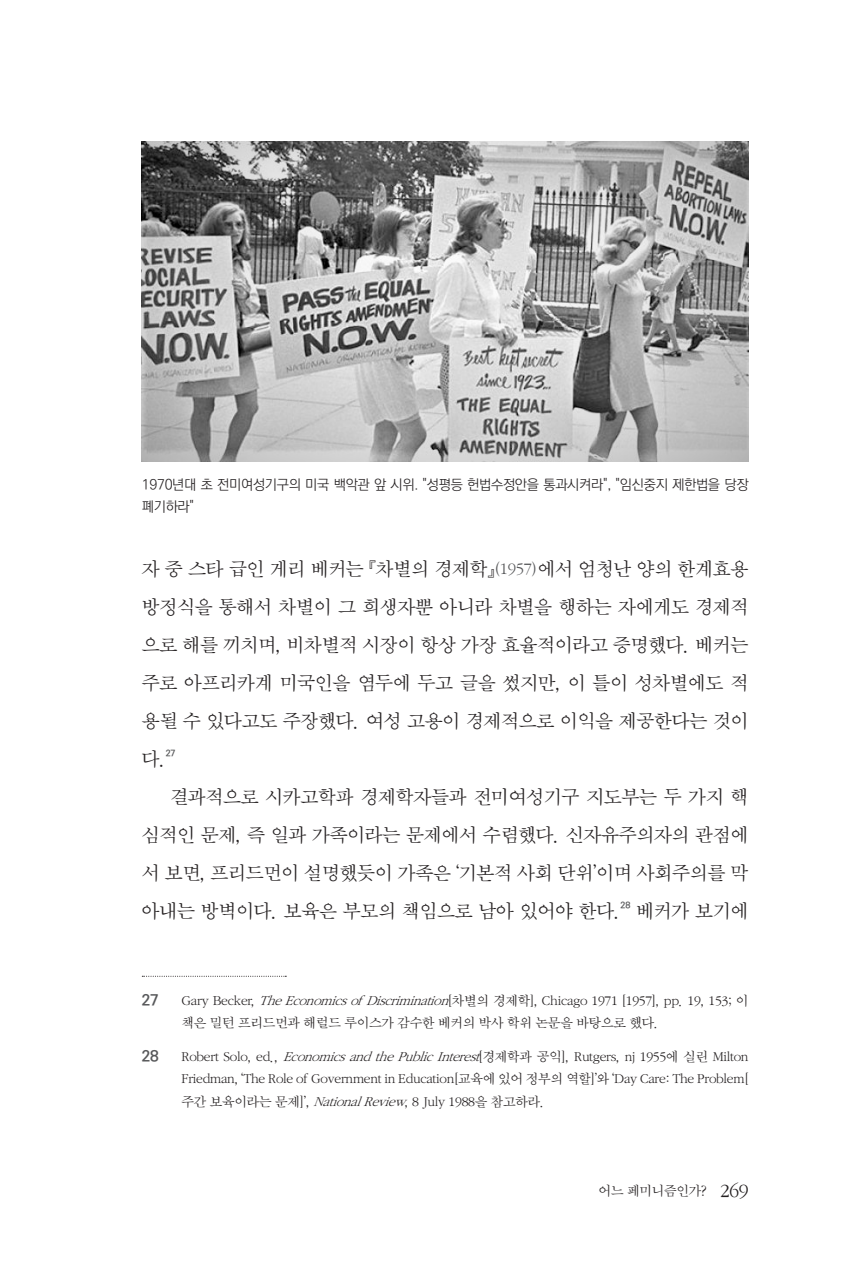
<style>
.page{position:relative;width:862px;height:1276px;background:#fff}
.page>*{position:absolute;margin:0;border:0;box-sizing:border-box;transform-origin:0 0}
.t1{font:20px/38px "SD Myeongjo a Lt";letter-spacing:-.02em;color:#231f20;text-align:justify}
.각주{font:15.4px "Ko Pub World Dotum PB";color:#57585a}
.각주-2{font:14px/22.4px "SD Myeongjo a Lt";letter-spacing:-.02em;color:#231f20}
.그림설명{font:14px/22.4px "Ko Pub World Dotum PL";letter-spacing:-.02em;color:#231f20}
.t2{font:9px "Ko Pub World Dotum PB";color:#57585a}
.s1{font-size:17px;color:#57585a}
.s2{font-style:italic}
.s3{font-size:20px}
</style>
<div class="page">
<svg style="left:142px;top:975px;width:144px;height:1px"></svg>
<img style="left:142px;top:142px;width:606px;height:319px">
<p class="그림설명" style="left:142px;top:474px;width:608px">1970년대 초 전미여성기구의 미국 백악관 앞 시위. "성평등 헌법수정안을 통과시켜라", "임신중지 제한법을 당장 폐기하라"</p>
<p class="t1" style="left:142px;top:552px;width:608px">자 중 스타 급인 게리 베커는 『차별의 경제학』<span class="s1">(1957)</span>에서 엄청난 양의 한계효용 방정식을 통해서 차별이 그 희생자뿐 아니라 차별을 행하는 자에게도 경제적 으로 해를 끼치며, 비차별적 시장이 항상 가장 효율적이라고 증명했다. 베커는 주로 아프리카계 미국인을 염두에 두고 글을 썼지만, 이 틀이 성차별에도 적 용될 수 있다고도 주장했다. 여성 고용이 경제적으로 이익을 제공한다는 것이 다.</p>
<p class="t2" style="left:166px;top:747px;width:11px">27</p>
<p class="t1" style="left:142px;top:780px;width:608px;text-indent:28px">결과적으로 시카고학파 경제학자들과 전미여성기구 지도부는 두 가지 핵 심적인 문제, 즉 일과 가족이라는 문제에서 수렴했다. 신자유주의자의 관점에 서 보면, 프리드먼이 설명했듯이 가족은 ‘기본적 사회 단위’이며 사회주의를 막 아내는 방벽이다. 보육은 부모의 책임으로 남아 있어야 한다.</p>
<p class="t2" style="left:620px;top:899px;width:11px">28</p>
<p class="t1" style="left:636px;top:894px;width:114px">베커가 보기에</p>
<p class="각주" style="left:142px;top:988px;width:18px">27</p>
<p class="각주-2" style="left:181px;top:990px;width:568px">Gary Becker, <span class="s2">TheEconomicsofDiscrimination</span>[차별의 경제학], Chicago 1971 [1957], pp. 19, 153; 이 책은 밀턴 프리드먼과 해럴드 루이스가 감수한 베커의 박사 학위 논문을 바탕으로 했다.</p>
<p class="각주" style="left:142px;top:1045px;width:18px">28</p>
<p class="각주-2" style="left:181px;top:1047px;width:568px;text-align:justify">Robert Solo, ed., <span class="s2">EconomicsandthePublicInterest</span>[경제학과 공익], Rutgers, nj 1955에 실린 Milton Friedman, ‘The Role of Government in Education[교육에 있어 정부의 역할]’와 ‘Day Care: The Problem[ 주간 보육이라는 문제]’, <span class="s2">NationalReview</span>, 8 July 1988을 참고하라.</p>
<p class="각주-2" style="left:598px;top:1181px;width:151px">어느 페미니즘인가? <span class="s3">269</span></p>
</div>
